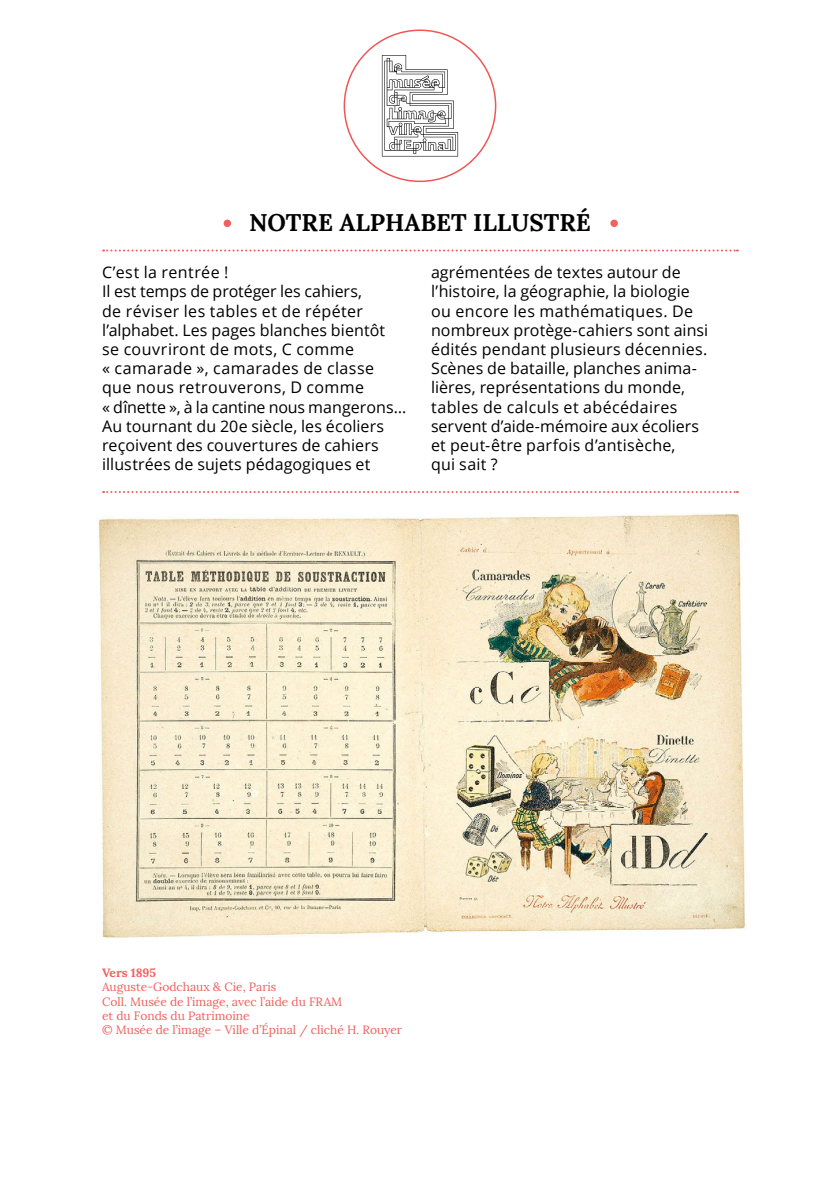
<style>
.page{position:relative;width:840px;height:1191px;background:#fff}
.page>*{position:absolute;margin:0;border:0;box-sizing:border-box;transform-origin:0 0}
.t1{font:700 24px "Lora";color:#000}
.t2{font:16px/19.2px "Open Sans";letter-spacing:.01em;color:#000}
.t3{font:12px/14.4px "Lora";color:#f15f5e}
.s1{font-weight:700}
</style>
<div class="page">
<svg style="left:381px;top:55px;width:77px;height:101px"></svg>
<div style="left:223px;top:220px;width:8px;height:7px;background:#f15f5e;border-radius:50%"></div>
<div style="left:610px;top:220px;width:7px;height:7px;background:#f15f5e;border-radius:50%"></div>
<svg style="left:103px;top:249px;width:634px;height:2px"></svg>
<svg style="left:103px;top:491px;width:634px;height:2px"></svg>
<img style="left:98px;top:514px;width:647px;height:423px">
<p class="t1" style="left:249px;top:207px;width:343px">NOTRE ALPHABET ILLUSTRÉ</p>
<p class="t2" style="left:102px;top:262px;width:128px">C’est la rentrée !</p>
<p class="t2" style="left:102px;top:281px;width:261px">Il est temps de protéger les cahiers,</p>
<p class="t2" style="left:102px;top:301px;width:284px">de réviser les tables et de répéter l’alphabet. Les pages blanches bientôt</p>
<p class="t2" style="left:102px;top:339px;width:273px">se couvriront de mots, C comme<br>« camarade », camarades de classe</p>
<p class="t2" style="left:102px;top:377px;width:306px">que nous retrouverons, D comme<br>« dînette », à la cantine nous mangerons…</p>
<p class="t2" style="left:102px;top:416px;width:283px">Au tournant du 20e siècle, les écoliers reçoivent des couvertures de cahiers illustrées de sujets pédagogiques et</p>
<p class="t2" style="left:431px;top:262px;width:251px">agrémentées de textes autour de</p>
<p class="t2" style="left:431px;top:281px;width:279px">l’histoire, la géographie, la biologie ou encore les mathématiques. De nombreux protège-cahiers sont ainsi édités pendant plusieurs décennies.<br>Scènes de bataille, planches anima&shy;lières, représentations du monde, tables de calculs et abécédaires</p>
<p class="t2" style="left:431px;top:416px;width:269px">servent d’aide-mémoire aux écoliers et peut-être parfois d’antisèche,</p>
<p class="t2" style="left:431px;top:454px;width:68px">qui sait ?</p>
<p class="t3" style="left:102px;top:965px;width:176px"><span class="s1">Vers 1895<br></span>Auguste-Godchaux &amp; Cie, Paris</p>
<p class="t3" style="left:102px;top:994px;width:241px">Coll. Musée de l’image, avec l’aide du FRAM</p>
<p class="t3" style="left:102px;top:1008px;width:149px">et du Fonds du Patrimoine</p>
<p class="t3" style="left:102px;top:1023px;width:301px">© Musée de l’image – Ville d’Épinal / cliché H. Rouyer</p>
</div>
